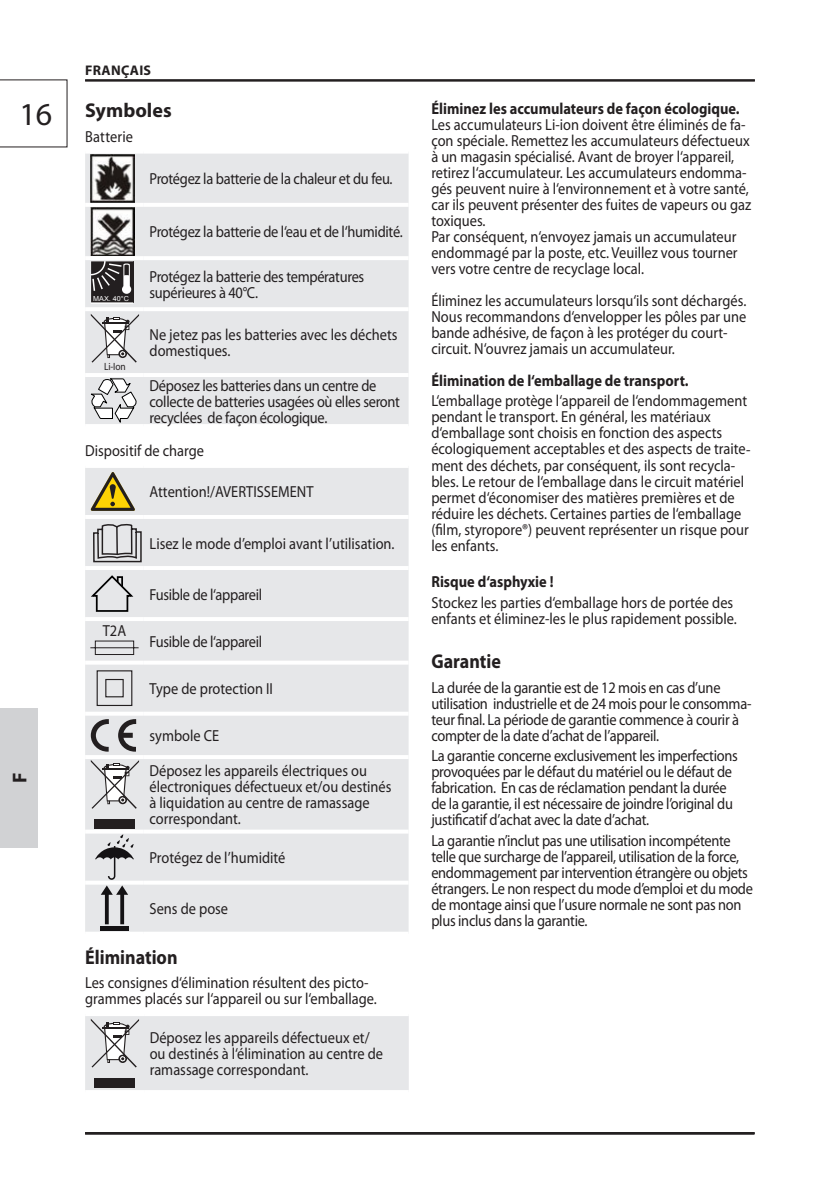
<style>
.page{position:relative;width:840px;height:1191px;background:#fff}
.page>*{position:absolute;margin:0;border:0;box-sizing:border-box;transform-origin:0 0}
.t1{font:32px "Myriad Pro";color:#231f20}
.t2{font:700 20px "Myriad Pro";color:#231f20;scale:.9 1}
.t3{font:700 20px "Myriad Pro";color:#231f20}
.t4{font:16px/16px "Myriad Pro";color:#231f20;scale:.9 1}
.t5{font:16px/16px "Myriad Pro";letter-spacing:-.02em;color:#231f20;scale:.9 1}
.t6{font:700 16px "Myriad Pro";color:#231f20;scale:.9 1}
.t7{font:700 14px "Myriad Pro";letter-spacing:.02em;color:#231f20}
.t8{font:10.4px "Myriad Pro";color:#231f20;scale:.9 1}
.t9{font:7px "Arial";color:#fff;scale:1.04 1}
</style>
<div class="page">
<svg style="left:0;top:79px;width:67px;height:68px"></svg>
<div style="left:0;top:708px;width:38px;height:138px;background:#d1d2d4"></div>
<hr style="left:85px;top:79px;width:669px;height:2px;background:#231f20">
<hr style="left:85px;top:1132px;width:669px;height:2px;background:#231f20">
<div style="left:85px;top:154px;width:323px;height:270px;background:#e6e7e9"></div>
<hr style="left:85px;top:203px;width:59px;height:4px;background:#fff">
<hr style="left:85px;top:256px;width:59px;height:4px;background:#fff">
<hr style="left:85px;top:307px;width:59px;height:4px;background:#fff">
<hr style="left:144px;top:307px;width:264px;height:4px;background:#fff">
<hr style="left:85px;top:373px;width:59px;height:4px;background:#fff">
<hr style="left:144px;top:203px;width:264px;height:4px;background:#fff">
<hr style="left:144px;top:256px;width:264px;height:4px;background:#fff">
<hr style="left:144px;top:373px;width:264px;height:4px;background:#fff">
<img style="left:91px;top:154px;width:43px;height:48px">
<img style="left:91px;top:208px;width:43px;height:47px">
<svg style="left:91px;top:261px;width:42px;height:43px;background:#514e4f"></svg>
<svg style="left:91px;top:314px;width:48px;height:48px"></svg>
<svg style="left:87px;top:378px;width:50px;height:46px"></svg>
<div style="left:85px;top:468px;width:323px;height:463px;background:#e6e7e9"></div>
<hr style="left:85px;top:515px;width:59px;height:4px;background:#fff">
<hr style="left:144px;top:515px;width:264px;height:4px;background:#fff">
<hr style="left:85px;top:566px;width:59px;height:4px;background:#fff">
<hr style="left:85px;top:617px;width:59px;height:4px;background:#fff">
<svg style="left:85px;top:660px;width:59px;height:4px"></svg>
<svg style="left:85px;top:711px;width:59px;height:4px"></svg>
<hr style="left:85px;top:755px;width:59px;height:4px;background:#fff">
<svg style="left:85px;top:829px;width:59px;height:4px"></svg>
<svg style="left:85px;top:880px;width:59px;height:4px"></svg>
<svg style="left:144px;top:880px;width:264px;height:4px"></svg>
<svg style="left:85px;top:931px;width:59px;height:1px"></svg>
<hr style="left:144px;top:566px;width:264px;height:4px;background:#fff">
<hr style="left:144px;top:617px;width:264px;height:4px;background:#fff">
<svg style="left:144px;top:660px;width:264px;height:4px"></svg>
<svg style="left:144px;top:711px;width:264px;height:4px"></svg>
<hr style="left:144px;top:755px;width:264px;height:4px;background:#fff">
<svg style="left:144px;top:829px;width:264px;height:4px"></svg>
<svg style="left:144px;top:931px;width:264px;height:1px"></svg>
<svg style="left:91px;top:472px;width:44px;height:39px;background:#b9ac72"></svg>
<svg style="left:92px;top:523px;width:50px;height:40px;background:#b4b4b6"></svg>
<hr style="left:116px;top:527px;width:2px;height:27px;background:#231f20">
<svg style="left:91px;top:575px;width:42px;height:37px;background:#c1c2c4"></svg>
<svg style="left:90px;top:640px;width:48px;height:15px"></svg>
<div style="left:105px;top:679px;width:19px;height:18px;border:1px solid #231f20"></div>
<div style="left:97px;top:670px;width:35px;height:36px;border:1px solid #231f20"></div>
<svg style="left:118px;top:719px;width:18px;height:32px"></svg>
<svg style="left:91px;top:719px;width:18px;height:32px"></svg>
<div style="left:94px;top:819px;width:41px;height:9px;background:#231f20"></div>
<svg style="left:91px;top:760px;width:48px;height:48px"></svg>
<svg style="left:95px;top:834px;width:39px;height:90px;background:#bdbdbf"></svg>
<div style="left:100px;top:926px;width:29px;height:5px;background:#141214"></div>
<div style="left:85px;top:1016px;width:323px;height:74px;background:#e6e7e9"></div>
<h1 class="t1" style="left:20px;top:98px;width:34px">16</h1>
<p class="t3" style="left:9px;top:782px;width:12px;rotate:-90deg">F</p>
<p class="t7" style="left:85px;top:63px;width:67px">FRANÇAIS</p>
<p class="t3" style="left:85px;top:100px;width:88px">Symboles</p>
<p class="t4" style="left:85px;top:129px;width:55px">Batterie</p>
<p class="t5" style="left:149px;top:171px;width:271px">Protégez la batterie de la chaleur et du feu.</p>
<p class="t5" style="left:149px;top:225px;width:283px">Protégez la batterie de l‘eau et de l‘humidité.</p>
<p class="t9" style="left:93px;top:294px;width:36px">MAX. 40°C</p>
<p class="t5" style="left:149px;top:269px;width:240px">Protégez la batterie des températures supérieures à 40°C.</p>
<p class="t4" style="left:149px;top:327px;width:277px">Ne jetez pas les batteries avec les déchets domestiques.</p>
<p class="t5" style="left:149px;top:378px;width:280px">Déposez les batteries dans un centre de collecte de batteries usagées où elles seront recyclées de façon écologique.</p>
<p class="t4" style="left:85px;top:443px;width:134px">Dispositif de charge</p>
<p class="t4" style="left:149px;top:484px;width:183px">Attention!/AVERTISSEMENT</p>
<p class="t4" style="left:149px;top:535px;width:273px">Lisez le mode d’emploi avant l’utilisation.</p>
<p class="t5" style="left:149px;top:586px;width:127px">Fusible de l‘appareil</p>
<p class="t4" style="left:103px;top:622px;width:27px">T2A</p>
<p class="t5" style="left:149px;top:634px;width:127px">Fusible de l‘appareil</p>
<p class="t4" style="left:149px;top:681px;width:139px">Type de protection II</p>
<p class="t4" style="left:149px;top:719px;width:243px;line-height:35px">symbole CE<br>Déposez les appareils électriques ou</p>
<p class="t4" style="left:149px;top:779px;width:270px">électroniques défectueux et/ou destinés à liquidation au centre de ramassage correspondant.</p>
<p class="t4" style="left:149px;top:850px;width:152px">Protégez de l’humidité</p>
<p class="t4" style="left:149px;top:901px;width:89px">Sens de pose</p>
<p class="t2" style="left:85px;top:946px;width:104px">Élimination</p>
<p class="t4" style="left:85px;top:975px;width:325px">Les consignes d‘élimination résultent des picto&shy;grammes placés sur l‘appareil ou sur l‘emballage.</p>
<p class="t4" style="left:150px;top:1030px;width:261px">Déposez les appareils défectueux et/ ou destinés à l‘élimination au centre de ramassage correspondant.</p>
<p class="t8" style="left:104px;top:361px;width:25px">Li-Ion</p>
<p class="t6" style="left:431px;top:100px;width:344px">Éliminez les accumulateurs de façon écologique.</p>
<p class="t4" style="left:431px;top:117px;width:357px">Les accumulateurs Li-ion doivent être éliminés de fa&shy;çon spéciale. Remettez les accumulateurs défectueux à un magasin spécialisé. Avant de broyer l‘appareil, retirez l‘accumulateur. Les accumulateurs endomma&shy;gés peuvent nuire à l‘environnement et à votre santé, car ils peuvent présenter des fuites de vapeurs ou gaz toxiques.<br>Par conséquent, n‘envoyez jamais un accumulateur endommagé par la poste, etc. Veuillez vous tourner vers votre centre de recyclage local.</p>
<p class="t4" style="left:431px;top:293px;width:351px">Éliminez les accumulateurs lorsqu‘ils sont déchargés.<br>Nous recommandons d‘envelopper les pôles par une bande adhésive, de façon à les protéger du court&shy;circuit. N‘ouvrez jamais un accumulateur.</p>
<p class="t6" style="left:431px;top:372px;width:287px">Élimination de l‘emballage de transport.</p>
<p class="t4" style="left:431px;top:393px;width:356px">L‘emballage protège l‘appareil de l‘endommagement pendant le transport. En général, les matériaux d‘emballage sont choisis en fonction des aspects écologiquement acceptables et des aspects de traite&shy;ment des déchets, par conséquent, ils sont recycla&shy;bles. Le retour de l‘emballage dans le circuit matériel permet d‘économiser des matières premières et de réduire les déchets. Certaines parties de l‘emballage (film, styropore®) peuvent représenter un risque pour les enfants.</p>
<p class="t6" style="left:431px;top:573px;width:137px">Risque d‘asphyxie !</p>
<p class="t4" style="left:431px;top:595px;width:341px">Stockez les parties d‘emballage hors de portée des enfants et éliminez-les le plus rapidement possible.</p>
<p class="t2" style="left:431px;top:651px;width:79px">Garantie</p>
<p class="t5" style="left:431px;top:679px;width:357px">La durée de la garantie est de 12 mois en cas d’une utilisation industrielle et de 24 mois pour le consomma&shy;teur final. La période de garantie commence à courir à compter de la date d’achat de l’appareil.</p>
<p class="t5" style="left:431px;top:748px;width:342px">La garantie concerne exclusivement les imperfections provoquées par le défaut du matériel ou le défaut de fabrication. En cas de réclamation pendant la durée de la garantie, il est nécessaire de joindre l’original du justificatif d’achat avec la date d’achat.</p>
<p class="t5" style="left:431px;top:832px;width:359px">La garantie n’inclut pas une utilisation incompétente telle que surcharge de l’appareil, utilisation de la force, endommagement par intervention étrangère ou objets étrangers. Le non respect du mode d’emploi et du mode de montage ainsi que l’usure normale ne sont pas non plus inclus dans la garantie.</p>
</div>
